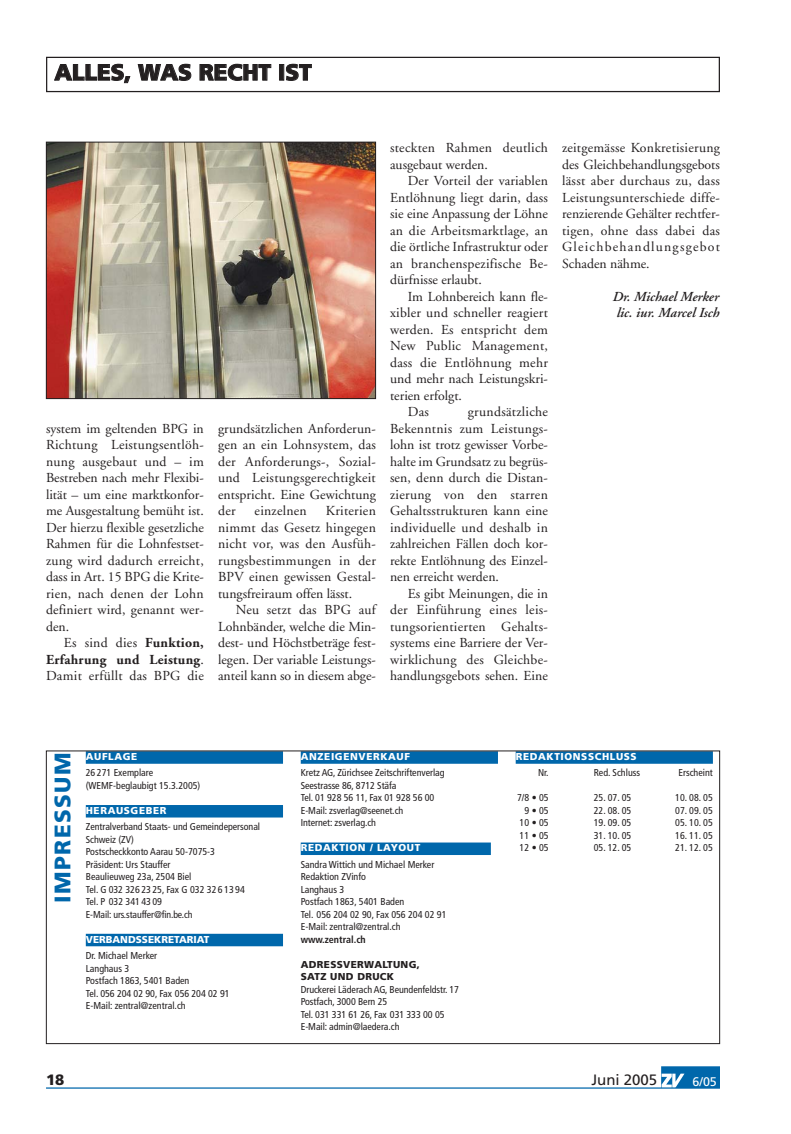
<style>
.page{position:relative;width:791px;height:1134px;background:#fff}
.page>*{position:absolute;margin:0;border:0;box-sizing:border-box;transform-origin:0 0}
.t1{font:900 22.5px "Frutiger";color:#231f20}
.t2{font:900 22.5px "Frutiger";letter-spacing:.06em;color:#0067ab}
.t3{font:15px "Frutiger";color:#231f20}
.t4{font:900 15px "Frutiger";color:#231f20}
.t5{font:13.75px/16.5px "Adobe Garamond";letter-spacing:.01em;color:#231f20;text-align:justify}
.t6{font:italic 600 13.75px/16.5px "Adobe Garamond";color:#231f20}
.t7{font:12.5px "Frutiger";color:#fff}
.t8{font:condensed 10px/12.5px "Frutiger";color:#231f20}
.t9{font:900 10px "Frutiger";letter-spacing:.06em;color:#fff}
.t10{font:900 10px/12.5px "Frutiger";letter-spacing:.03em;color:#231f20}
.t11{font:900 10px "Frutiger";color:#fff}
.t12{font:700 condensed 10px "Frutiger";color:#231f20}
.s1{font-weight:700}
</style>
<div class="page">
<div style="left:86px;top:751px;width:197px;height:13px;background:#0067ab"></div>
<div style="left:86px;top:805px;width:197px;height:12px;background:#0067ab"></div>
<div style="left:86px;top:934px;width:197px;height:12px;background:#0067ab"></div>
<div style="left:300px;top:751px;width:197px;height:13px;background:#0067ab"></div>
<div style="left:300px;top:842px;width:190px;height:13px;background:#0067ab"></div>
<div style="left:515px;top:751px;width:197px;height:13px;background:#0067ab"></div>
<svg style="left:661px;top:1066px;width:58px;height:21px"></svg>
<hr style="left:46px;top:1087px;width:673px;height:2px;background:#0067ab">
<div style="left:46px;top:57px;width:673px;height:35px;border:1px solid #231f20"></div>
<img style="left:48px;top:144px;width:326px;height:253px">
<div style="left:46px;top:142px;width:330px;height:257px;border:1px solid #231f20"></div>
<h1 class="t1" style="left:54px;top:63px;width:258px">ALLES, WAS RECHT IST</h1>
<p class="t5" style="left:46px;top:421px;width:159px">system im geltenden BPG in Richtung Leistungsentlöh&shy;nung ausgebaut und – im Bestreben nach mehr Flexibi&shy;lität – um eine marktkonfor&shy;me Ausgestaltung bemüht ist.<br>Der hierzu flexible gesetzliche Rahmen für die Lohnfestset&shy;zung wird dadurch erreicht, dass in Art. 15 BPG die Krite&shy;rien, nach denen der Lohn definiert wird, genannt wer&shy;den.</p>
<p class="t5" style="left:46px;top:636px;width:159px;text-indent:18px">Es sind dies <span class="s1">Funktion, Erfahrung und Leistung</span>.<br>Damit erfüllt das BPG die</p>
<p class="t5" style="left:218px;top:421px;width:159px">grundsätzlichen Anforderun&shy;gen an ein Lohnsystem, das der Anforderungs-, Sozial&shy;und Leistungsgerechtigkeit entspricht. Eine Gewichtung der</p>
<p class="t5" style="left:254px;top:504px;width:54px">einzelnen</p>
<p class="t5" style="left:218px;top:504px;width:159px;text-indent:108px">Kriterien nimmt das Gesetz hingegen nicht vor, was den Ausfüh&shy;rungsbestimmungen in der BPV einen gewissen Gestal&shy;tungsfreiraum offen lässt.</p>
<p class="t5" style="left:218px;top:603px;width:159px;text-indent:18px">Neu setzt das BPG auf Lohnbänder, welche die Min&shy;dest- und Höchstbeträge fest&shy;legen. Der variable Leistungs&shy;anteil kann so in diesem abge-</p>
<p class="t5" style="left:390px;top:141px;width:159px">steckten Rahmen deutlich ausgebaut werden.</p>
<p class="t5" style="left:390px;top:174px;width:159px;text-indent:18px">Der Vorteil der variablen Entlöhnung liegt darin, dass sie eine Anpassung der Löhne an die Arbeitsmarktlage, an die örtliche Infrastruktur oder an branchenspezifische Be&shy;dürfnisse erlaubt.</p>
<p class="t5" style="left:407px;top:289px;width:141px">Im Lohnbereich kann fle-</p>
<p class="t5" style="left:390px;top:306px;width:159px">xibler und schneller reagiert</p>
<p class="t5" style="left:390px;top:322px;width:159px">werden. Es entspricht dem</p>
<p class="t5" style="left:390px;top:339px;width:159px">New Public Management,</p>
<p class="t5" style="left:390px;top:355px;width:159px">dass die Entlöhnung mehr</p>
<p class="t5" style="left:390px;top:372px;width:159px">und mehr nach Leistungskri-</p>
<p class="t5" style="left:390px;top:388px;width:73px">terien erfolgt.</p>
<p class="t5" style="left:407px;top:405px;width:23px">Das</p>
<p class="t5" style="left:390px;top:405px;width:159px;text-indent:78px">grundsätzliche Bekenntnis zum Leistungs&shy;lohn ist trotz gewisser Vorbe&shy;halte im Grundsatz zu begrüs&shy;sen, denn durch die Distan&shy;zierung von den starren Gehaltsstrukturen kann eine individuelle und deshalb in zahlreichen Fällen doch kor&shy;rekte Entlöhnung des Einzel&shy;nen erreicht werden.</p>
<p class="t5" style="left:390px;top:586px;width:159px;text-indent:18px">Es gibt Meinungen, die in der Einführung eines leis&shy;tungsorientierten Gehalts&shy;systems eine Barriere der Ver&shy;wirklichung des Gleichbe&shy;handlungsgebots sehen. Eine</p>
<p class="t5" style="left:562px;top:141px;width:159px">zeitgemässe Konkretisierung des Gleichbehandlungsgebots lässt aber durchaus zu, dass Leistungsunterschiede diffe&shy;renzierende Gehälter rechtfer&shy;tigen, ohne dass dabei das Gleichbehandlungsgebot Schaden nähme.</p>
<p class="t6" style="left:611px;top:289px;width:108px">Dr. Michael Merker lic. iur. Marcel Isch</p>
<h1 class="t2" style="left:53px;top:902px;width:151px;rotate:-90deg">IMPRESSUM</h1>
<p class="t9" style="left:86px;top:753px;width:53px">AUFLAGE</p>
<p class="t8" style="left:86px;top:767px;width:116px">26 271 Exemplare (WEMF-beglaubigt 15.3.2005)</p>
<p class="t9" style="left:86px;top:806px;width:82px">HERAUSGEBER</p>
<p class="t8" style="left:86px;top:821px;width:176px">Zentralverband Staats- und Gemeindepersonal<br>Schweiz (ZV)<br>Postscheckkonto Aarau 50-7075-3<br>Präsident: Urs Stauffer<br>Beaulieuweg 23a, 2504 Biel<br>Tel. G 032 326 23 25, Fax G 032 32 6 13 94<br>Tel. P 032 341 43 09<br>E-Mail: urs.stauffer@fin.be.ch</p>
<p class="t11" style="left:86px;top:935px;width:125px">VERBANDSSEKRETARIAT</p>
<p class="t8" style="left:86px;top:950px;width:145px">Dr. Michael Merker<br>Langhaus 3<br>Postfach 1863, 5401 Baden<br>Tel. 056 204 02 90, Fax 056 204 02 91<br>E-Mail: zentral@zentral.ch</p>
<p class="t9" style="left:300px;top:753px;width:111px">ANZEIGENVERKAUF</p>
<p class="t8" style="left:300px;top:767px;width:145px">Kretz AG, Zürichsee Zeitschriftenverlag<br>Seestrasse 86, 8712 Stäfa<br>Tel. 01 928 56 11, Fax 01 928 56 00<br>E-Mail: zsverlag@seenet.ch<br>Internet: zsverlag.ch</p>
<p class="t9" style="left:300px;top:844px;width:121px">REDAKTION / LAYOUT</p>
<p class="t8" style="left:300px;top:859px;width:147px">Sandra Wittich und Michael Merker<br>Redaktion ZVinfo<br>Langhaus 3<br>Postfach 1863, 5401 Baden<br>Tel. 056 204 02 90, Fax 056 204 02 91<br>E-Mail: zentral@zentral.ch</p>
<p class="t12" style="left:300px;top:935px;width:66px">www.zentral.ch</p>
<p class="t10" style="left:300px;top:959px;width:120px">ADRESSVERWALTUNG,<br>SATZ UND DRUCK</p>
<p class="t8" style="left:300px;top:984px;width:160px">Druckerei Läderach AG, Beundenfeldstr. 17<br>Postfach, 3000 Bern 25<br>Tel. 031 331 61 26, Fax 031 333 00 05<br>E-Mail: admin@laedera.ch</p>
<p class="t9" style="left:515px;top:753px;width:122px">REDAKTIONSSCHLUSS</p>
<p class="t8" style="left:538px;top:767px;width:12px">Nr.</p>
<p class="t8" style="left:593px;top:767px;width:48px">Red. Schluss</p>
<p class="t8" style="left:678px;top:767px;width:36px">Erscheint</p>
<p class="t8" style="left:517px;top:792px;width:33px">7/8 • 05</p>
<p class="t8" style="left:593px;top:792px;width:39px">25. 07. 05</p>
<p class="t8" style="left:675px;top:792px;width:39px">10. 08. 05</p>
<p class="t8" style="left:524px;top:805px;width:26px">9 • 05</p>
<p class="t8" style="left:593px;top:805px;width:39px">22. 08. 05</p>
<p class="t8" style="left:675px;top:805px;width:39px">07. 09. 05</p>
<p class="t8" style="left:519px;top:817px;width:30px">10 • 05</p>
<p class="t8" style="left:593px;top:817px;width:39px">19. 09. 05</p>
<p class="t8" style="left:675px;top:817px;width:39px">05. 10. 05</p>
<p class="t8" style="left:519px;top:830px;width:30px">11 • 05</p>
<p class="t8" style="left:593px;top:830px;width:39px">31. 10. 05</p>
<p class="t8" style="left:675px;top:830px;width:39px">16. 11. 05</p>
<p class="t8" style="left:519px;top:842px;width:30px">12 • 05</p>
<p class="t8" style="left:593px;top:842px;width:39px">05. 12. 05</p>
<p class="t8" style="left:675px;top:842px;width:39px">21. 12. 05</p>
<p class="t4" style="left:46px;top:1074px;width:20px">18</p>
<p class="t3" style="left:591px;top:1074px;width:67px">Juni 2005</p>
<p class="t7" style="left:692px;top:1077px;width:26px">6/05</p>
</div>
